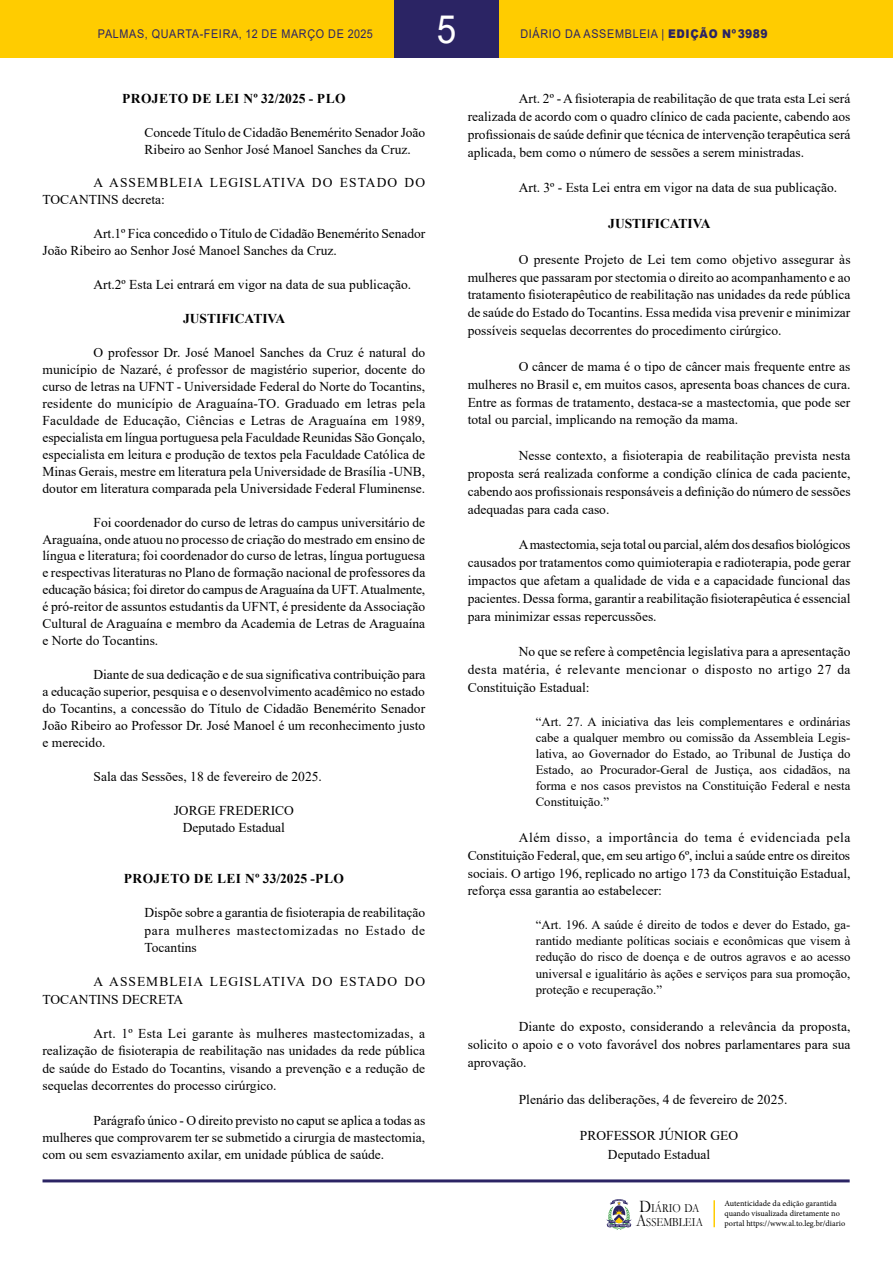
<style>
.page{position:relative;width:893px;height:1263px;background:#fff}
.page>*{position:absolute;margin:0;border:0;box-sizing:border-box;transform-origin:0 0}
.t1{font:39px "Arial";color:#fff;scale:.9 1}
.t2{font:13.5px/17px "Times New Roman";color:#000;text-align:justify}
.t3{font:13.5px/17px "Times New Roman";letter-spacing:.075em;color:#000}
.t4{font:700 13.5px "Times New Roman";letter-spacing:.035em;color:#000}
.t5{font:700 13.5px "Times New Roman";color:#000}
.t6{font:12.75px/16px "Times New Roman";color:#000;text-align:justify}
.t7{font:12.45px/14px "Garamond";color:#000;scale:.85 1}
.t8{font:12px "Arial";letter-spacing:.065em;color:#2b2464;scale:.9 1}
.t9{font:8.25px/9.9px "Minion Pro";color:#000}
.s1{font-weight:900}
.s2{font-size:17.85px}
</style>
<div class="page">
<div style="left:0;top:0;width:893px;height:58px;background:#fc0"></div>
<hr style="left:43px;top:1179px;width:807px;height:3px;background:#2b2464">
<svg style="left:606px;top:1199px;width:26px;height:31px"></svg>
<div style="left:394px;top:0;width:105px;height:58px;background:#2b2464"></div>
<hr style="left:713px;top:1200px;width:2px;height:27px;background:#fc0">
<h1 class="t1" style="left:437px;top:2px;width:23px">5</h1>
<p class="t8" style="left:98px;top:25px;width:307px">PALMAS, QUARTA-FEIRA, 12 DE MARÇO DE 2025</p>
<p class="t8" style="left:520px;top:25px;width:276px">DIÁRIO DA ASSEMBLEIA | <span class="s1">EDIÇÃO Nº3989</span></p>
<p class="t4" style="left:122px;top:88px;width:225px">PROJETO DE LEI Nº 32/2025 - PLO</p>
<p class="t2" style="left:145px;top:123px;width:282px">Concede Título de Cidadão Benemérito Senador João<br>Ribeiro ao Senhor José Manoel Sanches da Cruz.</p>
<p class="t3" style="left:43px;top:174px;width:384px;text-indent:51px">A ASSEMBLEIA LEGISLATIVA DO ESTADO DO<br>TOCANTINS decreta:</p>
<p class="t2" style="left:43px;top:225px;width:384px;text-indent:51px">Art.1º Fica concedido o Título de Cidadão Benemérito Senador<br>João Ribeiro ao Senhor José Manoel Sanches da Cruz.</p>
<p class="t2" style="left:94px;top:276px;width:319px">Art.2º Esta Lei entrará em vigor na data de sua publicação.</p>
<p class="t5" style="left:183px;top:309px;width:104px">JUSTIFICATIVA</p>
<p class="t2" style="left:43px;top:344px;width:384px;text-indent:51px">O professor Dr. José Manoel Sanches da Cruz é natural do município de Nazaré, é professor de magistério superior, docente do curso de letras na UFNT - Universidade Federal do Norte do Tocantins, residente do município de Araguaína-TO. Graduado em letras pela Faculdade de Educação, Ciências e Letras de Araguaína em 1989, especialista em língua portuguesa pela Faculdade Reunidas São Gonçalo, especialista em leitura e produção de textos pela Faculdade Católica de Minas Gerais, mestre em literatura pela Universidade de Brasília -UNB, doutor em literatura comparada pela Universidade Federal Fluminense.</p>
<p class="t2" style="left:43px;top:513px;width:384px;text-indent:51px">Foi coordenador do curso de letras do campus universitário de Araguaína, onde atuou no processo de criação do mestrado em ensino de língua e literatura; foi coordenador do curso de letras, língua portuguesa e respectivas literaturas no Plano de formação nacional de professores da educação básica; foi diretor do campus de Araguaína da UFT. Atualmente, é pró-reitor de assuntos estudantis da UFNT, é presidente da Associação Cultural de Araguaína e membro da Academia de Letras de Araguaína e Norte do Tocantins.</p>
<p class="t2" style="left:43px;top:666px;width:384px;text-indent:51px">Diante de sua dedicação e de sua significativa contribuição para a educação superior, pesquisa e o desenvolvimento acadêmico no estado do Tocantins, a concessão do Título de Cidadão Benemérito Senador João Ribeiro ao Professor Dr. José Manoel é um reconhecimento justo e merecido.</p>
<p class="t2" style="left:94px;top:767px;width:230px">Sala das Sessões, 18 de fevereiro de 2025.</p>
<p class="t2" style="left:174px;top:801px;width:122px;text-align:center">JORGE FREDERICO<br>Deputado Estadual</p>
<p class="t4" style="left:124px;top:869px;width:222px">PROJETO DE LEI Nº 33/2025 -PLO</p>
<p class="t2" style="left:145px;top:904px;width:282px">Dispõe sobre a garantia de fisioterapia de reabilitação para mulheres mastectomizadas no Estado de Tocantins</p>
<p class="t3" style="left:42px;top:973px;width:384px;text-indent:51px">A ASSEMBLEIA LEGISLATIVA DO ESTADO DO<br>TOCANTINS DECRETA</p>
<p class="t2" style="left:42px;top:1025px;width:384px;text-indent:51px">Art. 1º Esta Lei garante às mulheres mastectomizadas, a realização de fisioterapia de reabilitação nas unidades da rede pública de saúde do Estado do Tocantins, visando a prevenção e a redução de sequelas decorrentes do processo cirúrgico.</p>
<p class="t2" style="left:42px;top:1111px;width:384px;text-indent:51px">Parágrafo único - O direito previsto no caput se aplica a todas as mulheres que comprovarem ter se submetido a cirurgia de mastectomia, com ou sem esvaziamento axilar, em unidade pública de saúde.</p>
<p class="t2" style="left:468px;top:89px;width:384px;line-height:17.9px;text-indent:51px">Art. 2º - A fisioterapia de reabilitação de que trata esta Lei será realizada de acordo com o quadro clínico de cada paciente, cabendo aos profissionais de saúde definir que técnica de intervenção terapêutica será aplicada, bem como o número de sessões a serem ministradas.</p>
<p class="t2" style="left:519px;top:179px;width:320px">Art. 3º - Esta Lei entra em vigor na data de sua publicação.</p>
<p class="t5" style="left:608px;top:214px;width:104px">JUSTIFICATIVA</p>
<p class="t2" style="left:468px;top:250px;width:384px;line-height:17.9px;text-indent:51px">O presente Projeto de Lei tem como objetivo assegurar às mulheres que passaram por stectomia o direito ao acompanhamento e ao tratamento fisioterapêutico de reabilitação nas unidades da rede pública de saúde do Estado do Tocantins. Essa medida visa prevenir e minimizar possíveis sequelas decorrentes do procedimento cirúrgico.</p>
<p class="t2" style="left:468px;top:357px;width:384px;line-height:17.9px;text-indent:51px">O câncer de mama é o tipo de câncer mais frequente entre as mulheres no Brasil e, em muitos casos, apresenta boas chances de cura.<br>Entre as formas de tratamento, destaca-se a mastectomia, que pode ser total ou parcial, implicando na remoção da mama.</p>
<p class="t2" style="left:468px;top:446px;width:384px;line-height:17.9px;text-indent:51px">Nesse contexto, a fisioterapia de reabilitação prevista nesta proposta será realizada conforme a condição clínica de cada paciente, cabendo aos profissionais responsáveis a definição do número de sessões adequadas para cada caso.</p>
<p class="t2" style="left:468px;top:535px;width:384px;line-height:17.9px;text-indent:51px">A mastectomia, seja total ou parcial, além dos desafios biológicos causados por tratamentos como quimioterapia e radioterapia, pode gerar impactos que afetam a qualidade de vida e a capacidade funcional das pacientes. Dessa forma, garantir a reabilitação fisioterapêutica é essencial para minimizar essas repercussões.</p>
<p class="t2" style="left:468px;top:642px;width:384px;line-height:17.9px;text-indent:51px">No que se refere à competência legislativa para a apresentação desta matéria, é relevante mencionar o disposto no artigo 27 da Constituição Estadual:</p>
<p class="t6" style="left:536px;top:713px;width:316px">“Art. 27. A iniciativa das leis complementares e ordinárias cabe a qualquer membro ou comissão da Assembleia Legis&shy;lativa, ao Governador do Estado, ao Tribunal de Justiça do Estado, ao Procurador-Geral de Justiça, aos cidadãos, na forma e nos casos previstos na Constituição Federal e nesta Constituição.”</p>
<p class="t2" style="left:468px;top:828px;width:384px;line-height:17.9px;text-indent:51px">Além disso, a importância do tema é evidenciada pela Constituição Federal, que, em seu artigo 6º, inclui a saúde entre os direitos sociais. O artigo 196, replicado no artigo 173 da Constituição Estadual, reforça essa garantia ao estabelecer:</p>
<p class="t6" style="left:536px;top:916px;width:316px">“Art. 196. A saúde é direito de todos e dever do Estado, ga&shy;rantido mediante políticas sociais e econômicas que visem à redução do risco de doença e de outros agravos e ao acesso universal e igualitário às ações e serviços para sua promoção, proteção e recuperação.”</p>
<p class="t2" style="left:468px;top:1016px;width:384px;line-height:18.3px;text-indent:51px">Diante do exposto, considerando a relevância da proposta, solicito o apoio e o voto favorável dos nobres parlamentares para sua aprovação.</p>
<p class="t2" style="left:519px;top:1090px;width:270px">Plenário das deliberações, 4 de fevereiro de 2025.</p>
<p class="t2" style="left:580px;top:1126px;width:160px;line-height:18.3px;text-align:center">PROFESSOR JÚNIOR GEO<br>Deputado Estadual</p>
<p class="t7" style="left:636px;top:1201px;width:80px"><span class="s2">D</span>IÁRIO DA<br><span class="s2">A</span>SSEMBLEIA</p>
<p class="t9" style="left:724px;top:1199px;width:122px">Autenticidade da edição garantida quando visualizada diretamente no portal https://www.al.to.leg.br/diario</p>
</div>
